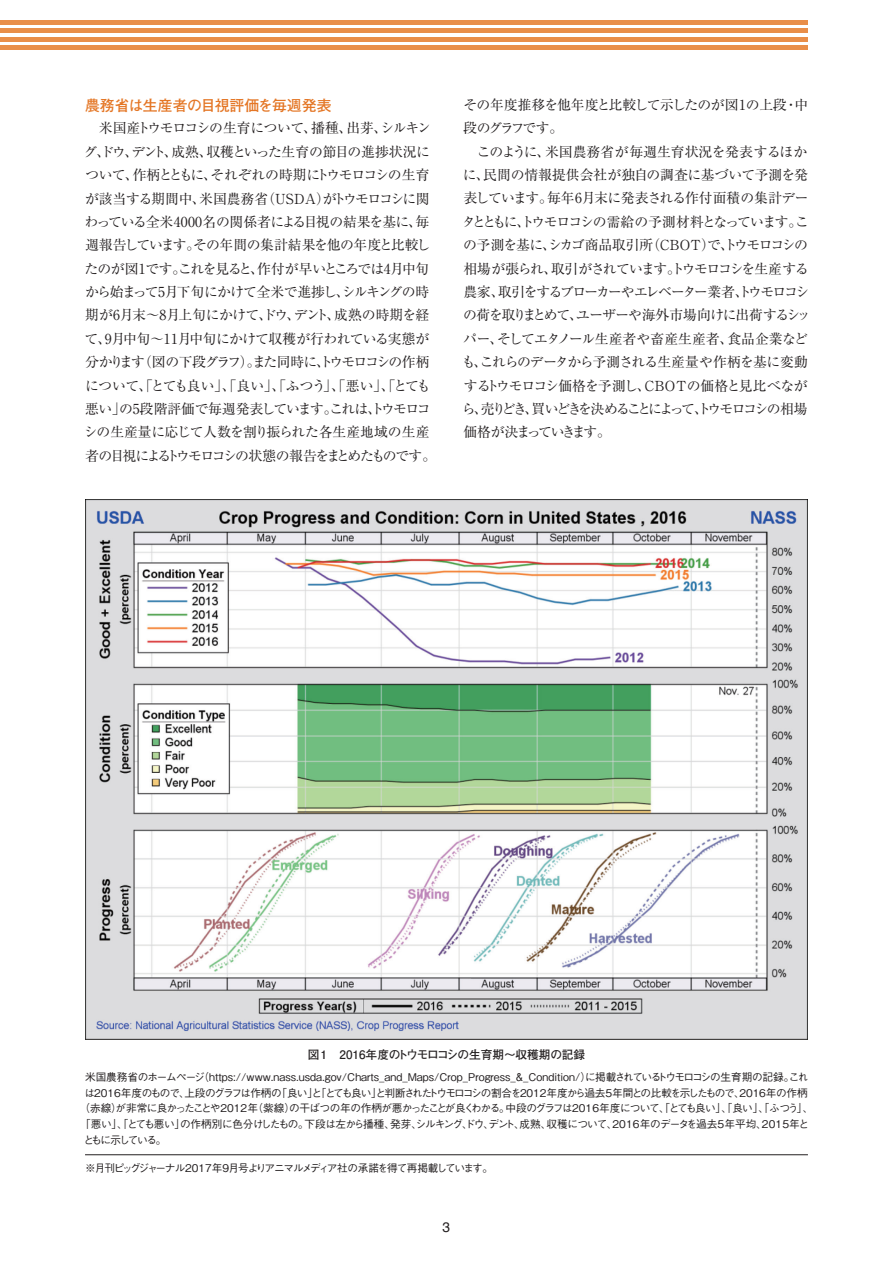
<style>
.page{position:relative;width:893px;height:1263px;background:#fff}
.page>*{position:absolute;margin:0;border:0;box-sizing:border-box;transform-origin:0 0}
.t1{font:700 14.85px "Futo Go B101 Pr 5";color:#e47625}
.t2{font:13.8px/23.4px "Ryumin Pr 5";letter-spacing:-.055em;color:#231f20}
.t3{font:13.8px "Helvetica";color:#231f20}
.t4{font:700 11.7px "Futo Go B101 Pr 5";letter-spacing:-.02em;color:#231f20}
.t5{font:500 10.65px "Gothic BBB Pr 5";letter-spacing:-.05em;color:#231f20}
.t6{font:500 10.65px "Gothic BBB Pr 5";color:#231f20}
.t7{font:500 10.65px "Gothic BBB Pr 5";letter-spacing:-.08em;color:#231f20}
.t8{font:500 10.65px "Gothic BBB Pr 5";letter-spacing:-.11em;color:#231f20}
.t9{font:500 10.65px "Gothic BBB Pr 5";letter-spacing:-.13em;color:#231f20}
</style>
<div class="page">
<hr style="left:0;top:20px;width:808px;height:4px;background:#e98e49">
<hr style="left:0;top:29px;width:808px;height:4px;background:#e98e49">
<hr style="left:0;top:37px;width:808px;height:4px;background:#e98e49">
<hr style="left:0;top:46px;width:808px;height:4px;background:#e98e49">
<hr style="left:85px;top:1154px;width:723px;height:1px;background:#231f20">
<img style="left:85px;top:499px;width:723px;height:541px">
<p class="t1" style="left:85px;top:93px;width:263px">農務省は生産者の目視評価を毎週発表　</p>
<p class="t2" style="left:84px;top:116px;width:354px">　米国産トウモロコシの生育について、播種、出芽、シルキング、ドウ、デント、成熟、収穫といった生育の節目の進捗状況について、作柄とともに、それぞれの時期にトウモロコシの生育が該当する期間中、米国農務省（USDA）がトウモロコシに関わっている全米4000名の関係者による目視の結果を基に、毎週報告しています。その年間の集計結果を他の年度と比較したのが図1です。これを見ると、作付が早いところでは4月中旬から始まって5月下旬にかけて全米で進捗し、シルキングの時期が6月末〜8月上旬にかけて、ドウ、デント、成熟の時期を経て、9月中旬〜11月中旬にかけて収穫が行われている実態が分かります（図の下段グラフ）。また同時に、トウモロコシの作柄について、「とても良い」、「良い」、「ふつう」、「悪い」、「とても悪い」の5段階評価で毎週発表しています。これは、トウモロコシの生産量に応じて人数を割り振られた各生産地域の生産者の目視によるトウモロコシの状態の報告をまとめたものです。</p>
<p class="t2" style="left:462px;top:92px;width:350px">その年度推移を他年度と比較して示したのが図1の上段・中段のグラフです。　<br>　このように、米国農務省が毎週生育状況を発表するほかに、民間の情報提供会社が独自の調査に基づいて予測を発表しています。毎年6月末に発表される作付面積の集計データとともに、トウモロコシの需給の予測材料となっています。この予測を基に、シカゴ商品取引所（CBOT）で、トウモロコシの相場が張られ、取引がされています。トウモロコシを生産する農家、取引をするブローカーやエレベーター業者、トウモロコシの荷を取りまとめて、ユーザーや海外市場向けに出荷するシッパー、そしてエタノール生産者や畜産生産者、食品企業なども、これらのデータから予測される生産量や作柄を基に変動するトウモロコシ価格を予測し、CBOTの価格と見比べながら、売りどき、買いどきを決めることによって、トウモロコシの相場価格が決まっていきます。</p>
<p class="t4" style="left:308px;top:1045px;width:279px">図１　2016年度のトウモロコシの生育期～収穫期の記録</p>
<p class="t6" style="left:85px;top:1068px;width:725px">米国農務省のホームページ（https://www.nass.usda.gov/Charts_and_Maps/Crop_Progress_&amp;_Condition/）に掲載されているトウモロコシの生育期の記録。これ</p>
<p class="t7" style="left:84px;top:1084px;width:725px">は2016年度のもので、上段のグラフは作柄の「良い」と「とても良い」と判断されたトウモロコシの割合を2012年度から過去5年間との比較を示したもので、2016年の作柄</p>
<p class="t5" style="left:79px;top:1100px;width:735px">（赤線）が非常に良かったことや2012年（紫線）の干ばつの年の作柄が悪かったことが良くわかる。中段のグラフは2016年度について、「とても良い」、「良い」、「ふつう」、</p>
<p class="t5" style="left:80px;top:1116px;width:731px">「悪い」、「とても悪い」の作柄別に色分けしたもの。下段は左から播種、発芽、シルキング、ドウ、デント、成熟、収穫について、2016年のデータを過去5年平均、2015年と</p>
<p class="t9" style="left:84px;top:1132px;width:84px">ともに示している。</p>
<p class="t8" style="left:85px;top:1159px;width:409px">※月刊ピッグジャーナル2017年9月号よりアニマルメディア社の承諾を得て再掲載しています。</p>
<p class="t3" style="left:443px;top:1217px;width:9px">3</p>
</div>
